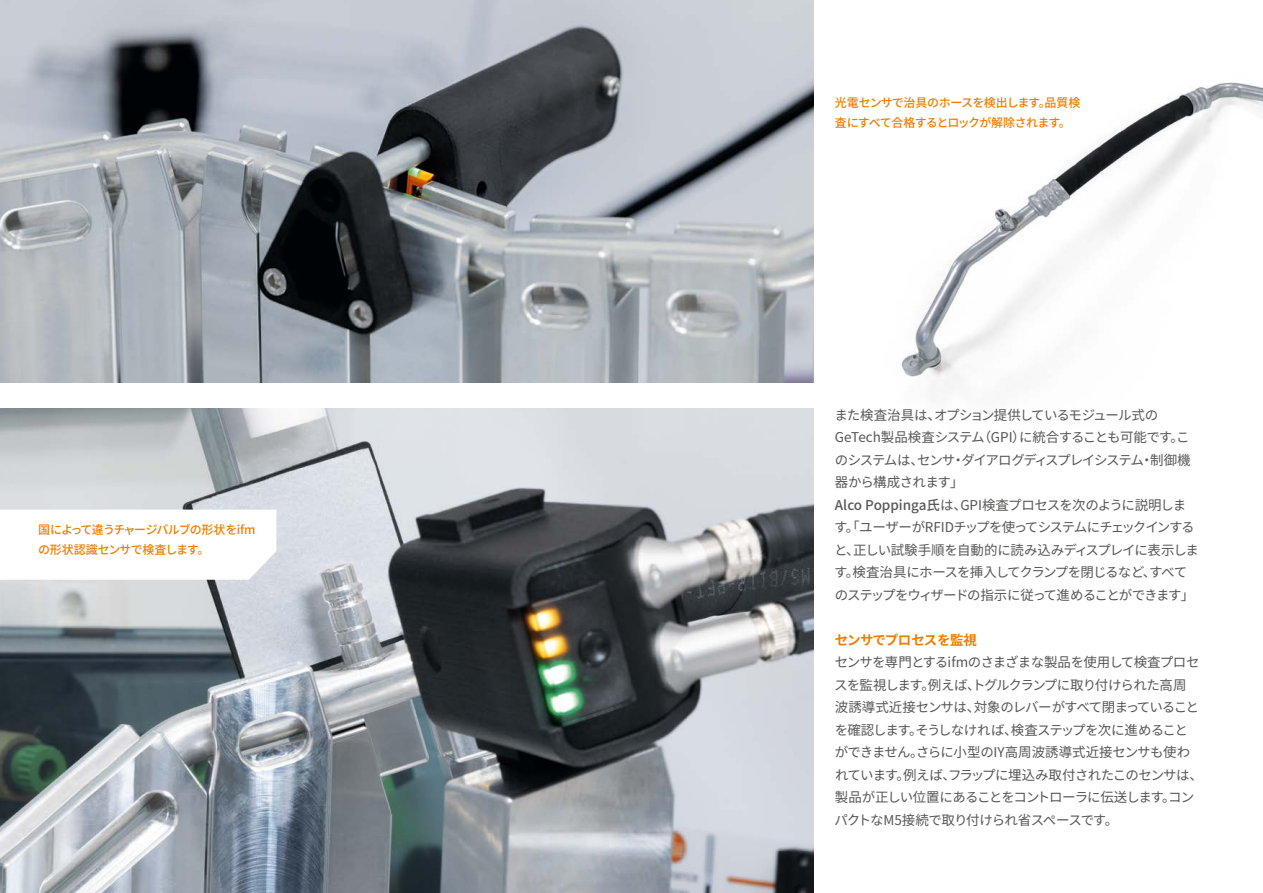
<style>
.page{position:relative;width:1263px;height:893px;background:#fff}
.page>*{position:absolute;margin:0;border:0;box-sizing:border-box;transform-origin:0 0}
.Fließtext_9pt_verschachtelt{font:13.5px/22.5px "Source Han Sans";letter-spacing:-.06em;color:#575756}
.Fließtext_9pt_headline_orange{font:700 13.5px "Source Han Sans";letter-spacing:-.045em;color:#ef7d00}
.Bildunterschrift_libü{font:500 12px/19.5px "Source Han Sans";letter-spacing:-.065em;color:#ef7d00}
.s1{font-weight:500}
</style>
<div class="page">
<img style="left:901px;top:82px;width:362px;height:307px">
<img style="left:0;top:0;width:814px;height:383px">
<img style="left:0;top:408px;width:814px;height:485px">
<svg style="left:0;top:510px;width:276px;height:70px"></svg>
<p class="Bildunterschrift_libü" style="left:38px;top:520px;width:219px">国によって違うチャージバルブの形状をifmの形状認識センサで検査します。</p>
<p class="Bildunterschrift_libü" style="left:835px;top:93px;width:247px">光電センサで治具のホースを検出します。品質検査にすべて合格するとロックが解除されます。</p>
<p class="Fließtext_9pt_verschachtelt" style="left:834px;top:404px;width:358px">また検査治具は、オプション提供しているモジュール式の<br>GeTech製品検査システム（GPI）に統合することも可能です。このシステムは、センサ・ダイアログディスプレイシステム・制御機器から構成されます」</p>
<p class="Fließtext_9pt_verschachtelt" style="left:834px;top:494px;width:366px"><span class="s1">Alco Poppinga氏</span>は、GPI検査プロセスを次のように説明します。「ユーザーがRFIDチップを使ってシステムにチェックインすると、正しい試験手順を自動的に読み込みディスプレイに表示します。検査治具にホースを挿入してクランプを閉じるなど、すべてのステップをウィザードの指示に従って進めることができます」</p>
<p class="Fließtext_9pt_headline_orange" style="left:835px;top:632px;width:144px">センサでプロセスを監視</p>
<p class="Fließtext_9pt_verschachtelt" style="left:834px;top:651px;width:370px">センサを専門とするifmのさまざまな製品を使用して検査プロセスを監視します。例えば、トグルクランプに取り付けられた高周波誘導式近接センサは、対象のレバーがすべて閉まっていることを確認します。そうしなければ、検査ステップを次に進めることができません。さらに小型のIY高周波誘導式近接センサも使われています。例えば、フラップに埋込み取付されたこのセンサは、製品が正しい位置にあることをコントローラに伝送します。コンパクトなM5接続で取り付けられ省スペースです。</p>
</div>
